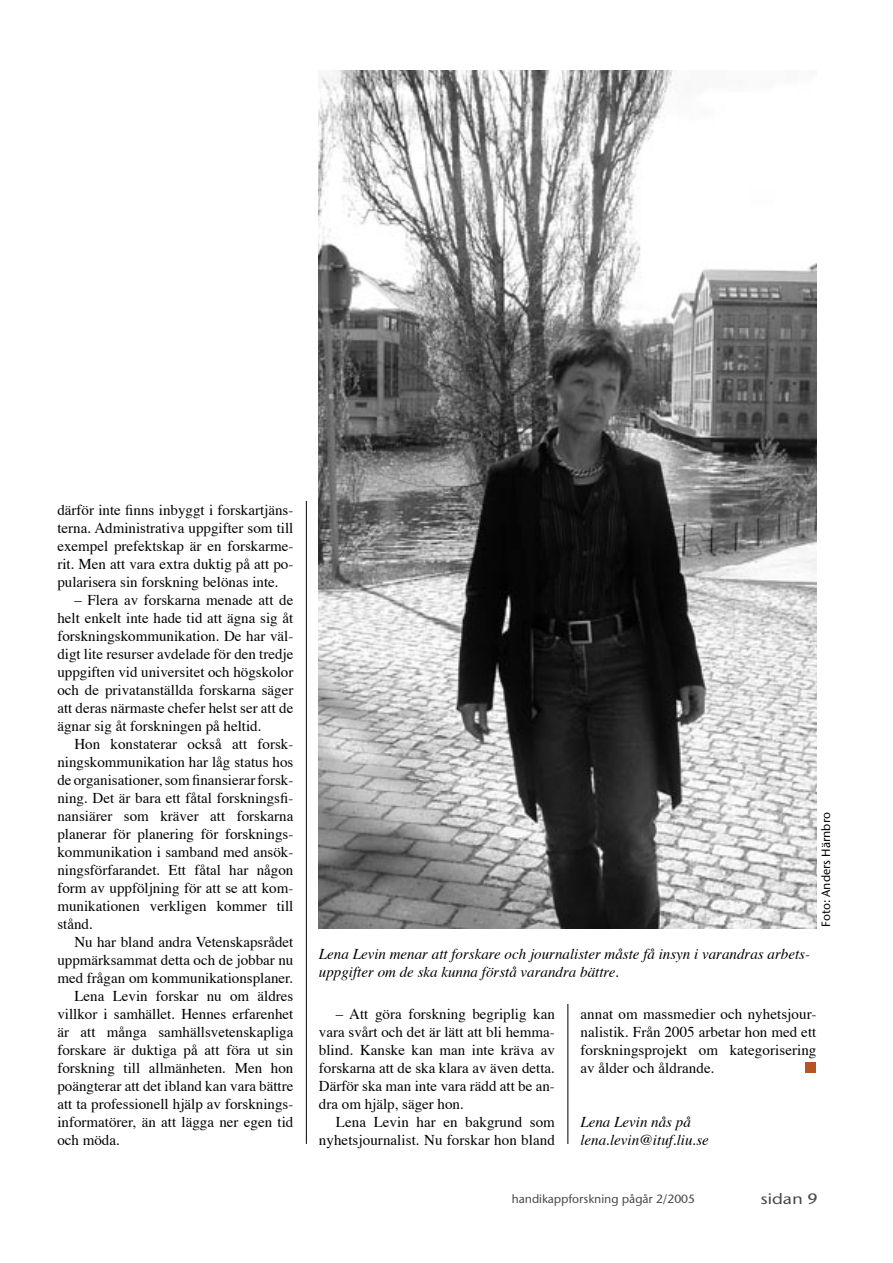
<style>
.page{position:relative;width:893px;height:1263px;background:#fff}
.page>*{position:absolute;margin:0;border:0;box-sizing:border-box;transform-origin:0 0}
.Brödtext_10_pt_med_indrag{font:15px/18px "Times";color:#000;text-align:justify}
.brödtext_italic{font:italic 15px/18px "Times";color:#000}
.t1{font:500 15px "Stone Sans ITC";color:#484848;scale:1.2 1}
.t2{font:500 12px "Stone Sans ITC";color:#484848}
.Fotograf{font:500 12px "Stone Sans ITC";color:#000}
</style>
<div class="page">
<hr style="left:306px;top:74px;width:1px;height:1070px;background:#000">
<hr style="left:568px;top:74px;width:1px;height:1070px;background:#000">
<div style="left:62px;top:69px;width:752px;height:432px;background:#fff"></div>
<div style="left:806px;top:1062px;width:10px;height:11px;background:#b85324"></div>
<img style="left:319px;top:71px;width:498px;height:857px">
<p class="Brödtext_10_pt_med_indrag" style="left:57px;top:501px;width:237px">därför inte finns inbyggt i forskartjäns&shy;terna. Administrativa uppgifter som till exempel prefektskap är en forskarme&shy;rit. Men att vara extra duktig på att po&shy;pularisera sin forskning belönas inte.</p>
<p class="Brödtext_10_pt_med_indrag" style="left:57px;top:591px;width:237px;text-indent:17px">– Flera av forskarna menade att de helt enkelt inte hade tid att ägna sig åt forskningskommunikation. De har väl&shy;digt lite resurser avdelade för den tredje uppgiften vid universitet och högskolor och de privatanställda forskarna säger att deras närmaste chefer helst ser att de ägnar sig åt forskningen på heltid.</p>
<p class="Brödtext_10_pt_med_indrag" style="left:57px;top:735px;width:237px;text-indent:17px">Hon konstaterar också att forsk&shy;ningskommunikation har låg status hos de organisationer, som finansierar forsk&shy;ning. Det är bara ett fåtal forskningsfi&shy;nansiärer som kräver att forskarna planerar för planering för forsknings&shy;kommunikation i samband med ansök&shy;ningsförfarandet. Ett fåtal har någon form av uppföljning för att se att kom&shy;munikationen verkligen kommer till stånd.</p>
<p class="Brödtext_10_pt_med_indrag" style="left:57px;top:933px;width:237px;text-indent:17px">Nu har bland andra Vetenskapsrådet uppmärksammat detta och de jobbar nu med frågan om kommunikationsplaner.</p>
<p class="Brödtext_10_pt_med_indrag" style="left:57px;top:987px;width:238px;text-indent:17px">Lena Levin forskar nu om äldres villkor i samhället. Hennes erfarenhet är att många samhällsvetenskapliga forskare är duktiga på att föra ut sin forskning till allmänheten. Men hon poängterar att det ibland kan vara bättre att ta professionell hjälp av forsknings&shy;informatörer, än att lägga ner egen tid och möda.</p>
<p class="brödtext_italic" style="left:319px;top:946px;width:493px">Lena Levin menar att forskare och journalister måste få insyn i varandras arbets&shy;uppgifter om de ska kunna förstå varandra bättre.</p>
<p class="Fotograf" style="left:819px;top:927px;width:116px;rotate:-90deg">Foto: Anders Härnbro</p>
<p class="Brödtext_10_pt_med_indrag" style="left:319px;top:1005px;width:237px;text-indent:17px">– Att göra forskning begriplig kan vara svårt och det är lätt att bli hemma&shy;blind. Kanske kan man inte kräva av forskarna att de ska klara av även detta.<br>Därför ska man inte vara rädd att be an&shy;dra om hjälp, säger hon.</p>
<p class="Brödtext_10_pt_med_indrag" style="left:319px;top:1113px;width:238px;text-align:right">Lena Levin har en bakgrund som nyhetsjournalist. Nu forskar hon bland</p>
<p class="Brödtext_10_pt_med_indrag" style="left:580px;top:1005px;width:238px">annat om massmedier och nyhetsjour&shy;nalistik. Från 2005 arbetar hon med ett forskningsprojekt om kategorisering av ålder och åldrande.</p>
<p class="brödtext_italic" style="left:580px;top:1114px;width:130px">Lena Levin nås på lena.levin@ituf.liu.se</p>
<p class="t2" style="left:512px;top:1191px;width:185px">handikappforskning pågår 2/2005</p>
<p class="t1" style="left:760px;top:1189px;width:49px">sidan 9</p>
</div>
